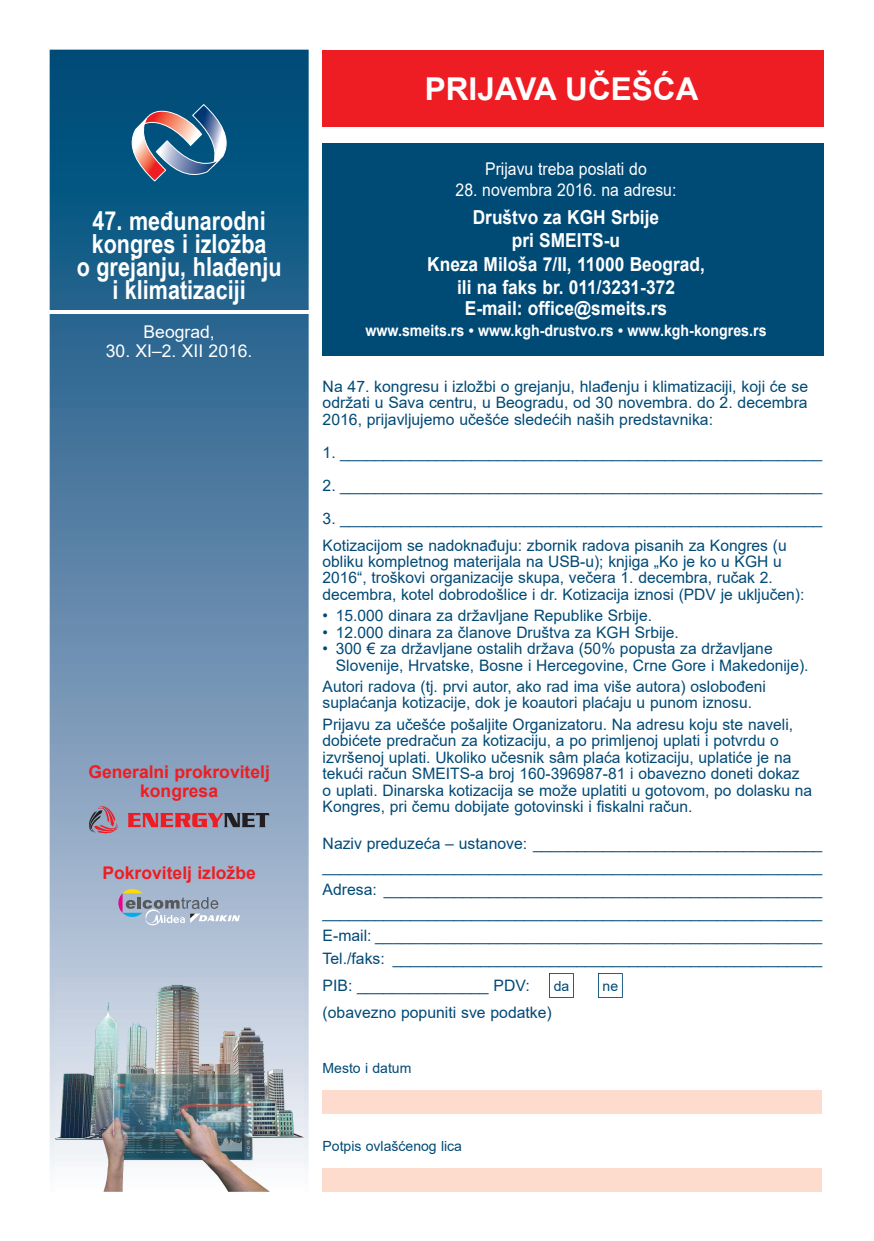
<style>
.page{position:relative;width:874px;height:1241px;background:#fff}
.page>*{position:absolute;margin:0;border:0;box-sizing:border-box;transform-origin:0 0}
.t1{font:700 31.5px "Arial";color:#fff}
.t2{font:700 26.25px/22.8px "Arial Narrow";color:#fff;text-align:center}
.t3{font:700 19.25px/23.3px "Arial";color:#fff;text-align:center;scale:.9 1}
.t4{font:700 17.5px/19.2px "Arial";color:#ee1d23;text-align:center}
.t5{font:17.5px "Arial";color:#fff;scale:.9 1}
.t6{font:17.5px "Arial";color:#fff}
.t7{font:15.75px/16.4px "Arial";color:#004a76}
.t8{font:700 15.75px "Arial";color:#fff;scale:.9 1}
.t9{font:14px "Arial";color:#004a76}
</style>
<div class="page">
<svg style="left:549px;top:973px;width:24px;height:24px"></svg>
<svg style="left:598px;top:973px;width:24px;height:24px"></svg>
<div style="left:322px;top:143px;width:501px;height:212px;background:#004a76"></div>
<div style="left:322px;top:1089px;width:499px;height:23px;background:#fddcce"></div>
<div style="left:322px;top:1167px;width:499px;height:24px;background:#fddcce"></div>
<svg style="left:50px;top:50px;width:258px;height:1119px;background:#5481a5"></svg>
<svg style="left:126px;top:104px;width:106px;height:77px;background:#557693"></svg>
<hr style="left:50px;top:310px;width:266px;height:4px;background:#fff">
<div style="left:322px;top:50px;width:501px;height:76px;background:#ee1d23"></div>
<svg style="left:89px;top:806px;width:29px;height:27px"></svg>
<svg style="left:128px;top:812px;width:141px;height:15px;background:#a25c6b"></svg>
<svg style="left:118px;top:889px;width:122px;height:36px;background:#a6b2c4"></svg>
<img style="left:55px;top:978px;width:248px;height:213px">
<h2 class="t2" style="left:77px;top:208px;width:206px">47. međunarodni kongres i izložba<br>o grejanju, hlađenju i klimatizaciji</h2>
<p class="t6" style="left:143px;top:319px;width:73px">Beograd,</p>
<p class="t6" style="left:106px;top:339px;width:148px">30. XI–2. XII 2016.</p>
<p class="t4" style="left:88px;top:762px;width:183px">Generalni prokrovitelj kongresa</p>
<p class="t4" style="left:102px;top:863px;width:155px">Pokrovitelj izložbe</p>
<h1 class="t1" style="left:424px;top:66px;width:275px">PRIJAVA UČEŠĆA</h1>
<p class="t5" style="left:485px;top:157px;width:181px">Prijavu treba poslati do</p>
<p class="t5" style="left:455px;top:178px;width:247px">28. novembra 2016. na adresu:</p>
<p class="t3" style="left:427px;top:206px;width:310px">Društvo za KGH Srbije<br>pri SMEITS-u<br>Kneza Miloša 7/II, 11000 Beograd, ili na faks br. 011/3231-372</p>
<p class="t3" style="left:464px;top:296px;width:226px">E-mail: office@smeits.rs</p>
<p class="t8" style="left:365px;top:319px;width:447px">www.smeits.rs • www.kgh-drustvo.rs • www.kgh-kongres.rs</p>
<p class="t7" style="left:322px;top:378px;width:486px;text-align:justify">Na 47. kongresu i izložbi o grejanju, hlađenju i klimatizaciji, koji će se održati u Sava centru, u Beogradu, od 30 novembra. do 2. decembra 2016, prijavljujemo učešće sledećih naših predstavnika:</p>
<p class="t7" style="left:322px;top:444px;width:501px">1. _______________________________________________________</p>
<p class="t7" style="left:322px;top:477px;width:501px">2. _______________________________________________________</p>
<p class="t7" style="left:322px;top:505px;width:501px;line-height:26.4px">3. _______________________________________________________<br>Kotizacijom se nadoknađuju: zbornik radova pisanih za Kongres (u</p>
<p class="t7" style="left:322px;top:553px;width:483px">obliku kompletnog materijala na USB-u); knjiga „Ko je ko u KGH u<br>2016“, troškovi organizacije skupa, večera 1. decembra, ručak 2. decembra, kotel dobrodošlice i dr. Kotizacija iznosi (PDV je uključen):</p>
<p class="t7" style="left:322px;top:607px;width:331px">• 15.000 dinara za državljane Republike Srbije.</p>
<p class="t7" style="left:322px;top:623px;width:357px">• 12.000 dinara za članove Društva za KGH Srbije.</p>
<p class="t7" style="left:336px;top:640px;width:474px;text-indent:-13px">• 300 € za državljane ostalih država (50% popusta za državljane<br>Slovenije, Hrvatske, Bosne i Hercegovine, Crne Gore i Makedonije).</p>
<p class="t7" style="left:322px;top:678px;width:444px">Autori radova (tj. prvi autor, ako rad ima više autora) oslobođeni suplaćanja kotizacije, dok je koautori plaćaju u punom iznosu.</p>
<p class="t7" style="left:322px;top:715px;width:491px">Prijavu za učešće pošaljite Organizatoru. Na adresu koju ste naveli, dobićete predračun za kotizaciju, a po primljenoj uplati i potvrdu o izvršenoj uplati. Ukoliko učesnik sâm plaća kotizaciju, uplatiće je na tekući račun SMEITS-a broj 160-396987-81 i obavezno doneti dokaz o uplati. Dinarska kotizacija se može uplatiti u gotovom, po dolasku na Kongres, pri čemu dobijate gotovinski i fiskalni račun.</p>
<p class="t7" style="left:322px;top:831px;width:501px;line-height:23.1px;text-align:justify">Naziv preduzeća – ustanove: _________________________________ _________________________________________________________ Adresa: __________________________________________________ _________________________________________________________ E-mail: ___________________________________________________ Tel./faks: _________________________________________________</p>
<p class="t7" style="left:322px;top:976px;width:208px">PIB: _______________ PDV:</p>
<p class="t9" style="left:553px;top:975px;width:17px">da</p>
<p class="t9" style="left:602px;top:975px;width:17px">ne</p>
<p class="t7" style="left:322px;top:1003px;width:230px">(obavezno popuniti sve podatke)</p>
<p class="t9" style="left:322px;top:1057px;width:90px">Mesto i datum</p>
<p class="t9" style="left:322px;top:1135px;width:141px">Potpis ovlašćenog lica</p>
</div>
